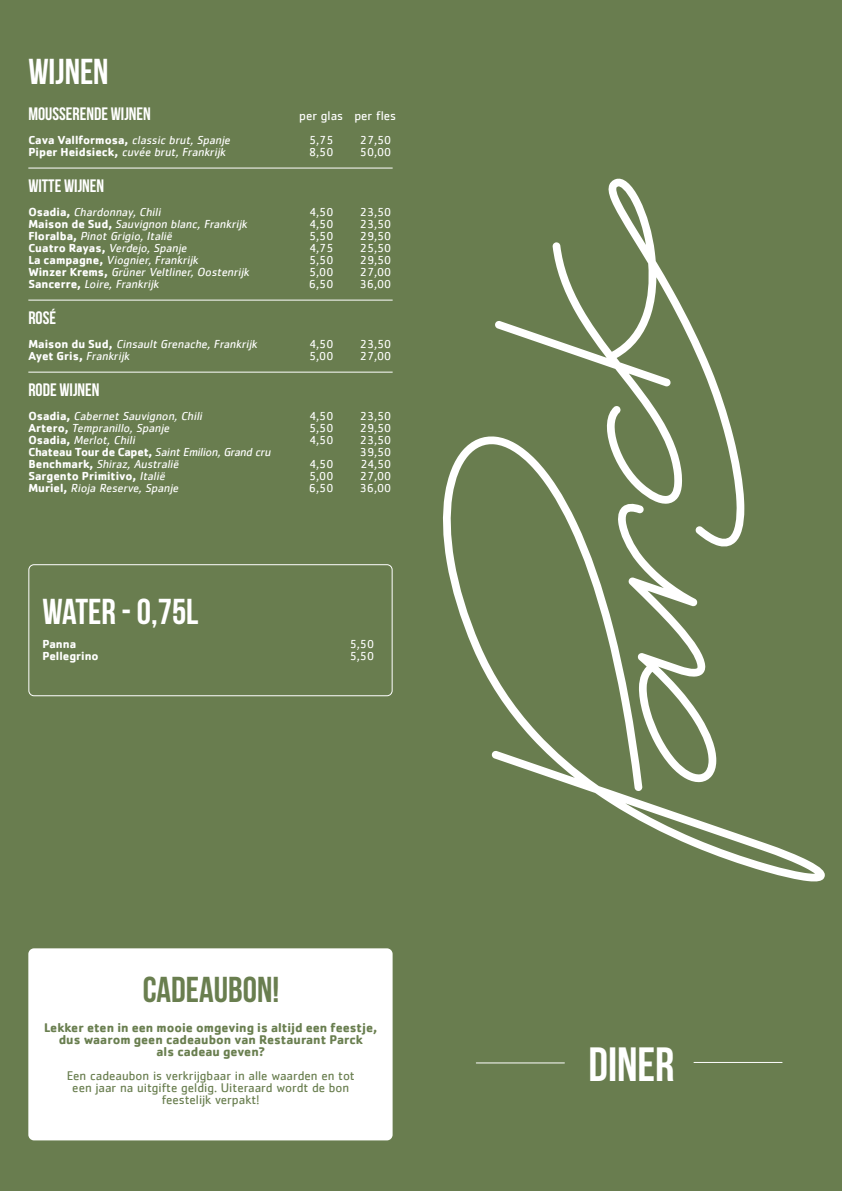
<style>
.page{position:relative;width:842px;height:1191px;background:#697d4f}
.page>*{position:absolute;margin:0;border:0;box-sizing:border-box;transform-origin:0 0}
.Kop{font:48px "Bebas Neue";color:#fff}
.kop_new{font:36px "Bebas Neue";color:#fff}
.kop_new-2{font:36px "Bebas Neue";color:#697e4f}
.platte_tekst{font:18px "Bebas Neue";color:#fff}
.platte_tekst-2{font:13px/12px "Cachet";color:#697e4f;text-align:center}
.GERECHT{font:700 13px/12px "Cachet";color:#697e4f;text-align:center}
.MINIKOPJE{font:13px "Cachet";color:#fff}
.platte_tekst-3{font:italic 12px "Cachet";color:#fff}
.platte_tekst-4{font:12px "Cachet";color:#fff}
.platte_tekst-5{font:700 12px "Cachet";color:#fff}
.GERECHT-2{font:700 12px "Cachet";color:#fff}
.GERECHT-3{font:12px "Cachet";color:#fff}
.s1{font-weight:700;font-style:normal}
.s2{font-weight:400;font-style:italic}
</style>
<div class="page">
<svg style="left:443px;top:179px;width:382px;height:702px"></svg>
<hr style="left:476px;top:1062px;width:88px;height:1px;background:#fff">
<hr style="left:694px;top:1062px;width:88px;height:1px;background:#fff">
<hr style="left:28px;top:168px;width:365px;height:1px;background:#fff">
<hr style="left:28px;top:300px;width:365px;height:1px;background:#fff">
<hr style="left:28px;top:372px;width:365px;height:1px;background:#fff">
<div style="left:28px;top:948px;width:365px;height:192px;background:#fff;border-radius:6px"></div>
<div style="left:28px;top:564px;width:365px;height:132px;border:1px solid #fff;border-radius:5px"></div>
<p class="kop_new" style="left:28px;top:52px;width:82px">WIJNEN</p>
<p class="platte_tekst" style="left:28px;top:104px;width:124px">MOUSSERENDE WIJNEN</p>
<p class="platte_tekst-3" style="left:28px;top:133px;width:206px"><span class="s1">Cava Vallformosa,</span> classic brut, Spanje</p>
<p class="platte_tekst-4" style="left:309px;top:133px;width:26px">5,75</p>
<p class="platte_tekst-4" style="left:360px;top:133px;width:33px">27,50</p>
<p class="platte_tekst-3" style="left:28px;top:145px;width:201px"><span class="s1">P i p e r H e i d s i e c k,</span> cuvée brut, Frankrijk</p>
<p class="platte_tekst-4" style="left:309px;top:145px;width:26px">8,50</p>
<p class="platte_tekst-4" style="left:360px;top:145px;width:33px">50,00</p>
<p class="platte_tekst" style="left:28px;top:176px;width:77px">WITTE WIJNEN</p>
<p class="platte_tekst-3" style="left:28px;top:205px;width:136px"><span class="s1">O s a d i a ,</span> Chardonnay, Chili</p>
<p class="platte_tekst-4" style="left:310px;top:205px;width:25px">4,50</p>
<p class="platte_tekst-4" style="left:360px;top:205px;width:33px">23,50</p>
<p class="platte_tekst-3" style="left:28px;top:217px;width:223px"><span class="s1">M a i s o n d e S u d ,</span> Sauvignon blanc, Frankrijk</p>
<p class="platte_tekst-4" style="left:310px;top:217px;width:25px">4,50</p>
<p class="platte_tekst-4" style="left:360px;top:217px;width:33px">23,50</p>
<p class="platte_tekst-3" style="left:28px;top:229px;width:148px"><span class="s1">F l o ra l b a ,</span> Pinot Grigio, Italië</p>
<p class="platte_tekst-4" style="left:309px;top:229px;width:26px">5,50</p>
<p class="platte_tekst-4" style="left:360px;top:229px;width:33px">29,50</p>
<p class="platte_tekst-3" style="left:28px;top:241px;width:162px"><span class="s1">Cuatro Rayas,</span> Verdejo, Spanje</p>
<p class="platte_tekst-4" style="left:310px;top:241px;width:25px">4,75</p>
<p class="platte_tekst-4" style="left:360px;top:241px;width:33px">25,50</p>
<p class="platte_tekst-3" style="left:28px;top:253px;width:174px"><span class="s1">La c a m p a g n e ,</span> Viognier, Frankrijk</p>
<p class="platte_tekst-4" style="left:309px;top:253px;width:26px">5,50</p>
<p class="platte_tekst-4" style="left:360px;top:253px;width:33px">29,50</p>
<p class="platte_tekst-3" style="left:28px;top:265px;width:225px"><span class="s1">W i n z e r K re m s ,</span> Grüner Veltliner, Oostenrijk</p>
<p class="platte_tekst-4" style="left:309px;top:265px;width:26px">5,00</p>
<p class="platte_tekst-4" style="left:360px;top:265px;width:33px">27,00</p>
<p class="platte_tekst-3" style="left:28px;top:277px;width:134px"><span class="s1">S a n c e r re ,</span> Loire, Frankrijk</p>
<p class="platte_tekst-4" style="left:309px;top:277px;width:26px">6,50</p>
<p class="platte_tekst-4" style="left:360px;top:277px;width:33px">36,00</p>
<p class="platte_tekst" style="left:28px;top:308px;width:29px">ROSÉ</p>
<p class="platte_tekst-3" style="left:28px;top:337px;width:233px"><span class="s1">M a i s o n d u S u d ,</span> Cinsault Grenache, Frankrijk</p>
<p class="platte_tekst-4" style="left:310px;top:337px;width:25px">4,50</p>
<p class="platte_tekst-4" style="left:360px;top:337px;width:33px">23,50</p>
<p class="platte_tekst-5" style="left:28px;top:348px;width:105px">Ayet Gris, <span class="s2">Frankrijk</span></p>
<p class="platte_tekst-4" style="left:309px;top:349px;width:26px">5,00</p>
<p class="platte_tekst-4" style="left:360px;top:349px;width:33px">27,00</p>
<p class="platte_tekst" style="left:28px;top:380px;width:73px">RODE WIJNEN</p>
<p class="platte_tekst-3" style="left:28px;top:409px;width:178px"><span class="s1">O s a d i a ,</span> Cabernet Sauvignon, Chili</p>
<p class="platte_tekst-4" style="left:310px;top:409px;width:25px">4,50</p>
<p class="platte_tekst-4" style="left:360px;top:409px;width:33px">23,50</p>
<p class="platte_tekst-3" style="left:28px;top:421px;width:145px"><span class="s1">A rt e ro ,</span> Tempranillo, Spanje</p>
<p class="platte_tekst-4" style="left:309px;top:421px;width:26px">5,50</p>
<p class="platte_tekst-4" style="left:360px;top:421px;width:33px">29,50</p>
<p class="platte_tekst-3" style="left:28px;top:433px;width:111px"><span class="s1">O s a d i a ,</span> Merlot, Chili</p>
<p class="platte_tekst-4" style="left:310px;top:433px;width:25px">4,50</p>
<p class="platte_tekst-4" style="left:360px;top:433px;width:33px">23,50</p>
<p class="platte_tekst-3" style="left:28px;top:445px;width:246px"><span class="s1">C h a t e a u To u r d e Ca p e t,</span> SaintEmilion,Grand cru</p>
<p class="platte_tekst-4" style="left:360px;top:445px;width:33px">39,50</p>
<p class="platte_tekst-3" style="left:28px;top:457px;width:154px"><span class="s1">B e n c h m a r k,</span> Shiraz, Australië</p>
<p class="platte_tekst-4" style="left:310px;top:457px;width:25px">4,50</p>
<p class="platte_tekst-4" style="left:360px;top:457px;width:32px">24,50</p>
<p class="platte_tekst-5" style="left:28px;top:468px;width:140px">Sargento Primitivo, <span class="s2">Italië</span></p>
<p class="platte_tekst-4" style="left:309px;top:469px;width:26px">5,00</p>
<p class="platte_tekst-4" style="left:360px;top:469px;width:33px">27,00</p>
<p class="platte_tekst-3" style="left:28px;top:481px;width:154px"><span class="s1">M u r i e l ,</span> Rioja Reserve, Spanje</p>
<p class="platte_tekst-4" style="left:309px;top:481px;width:26px">6,50</p>
<p class="platte_tekst-4" style="left:360px;top:481px;width:33px">36,00</p>
<p class="MINIKOPJE" style="left:299px;top:108px;width:45px">per glas</p>
<p class="MINIKOPJE" style="left:354px;top:108px;width:43px">per fles</p>
<p class="kop_new" style="left:42px;top:592px;width:158px">WATER - 0,75L</p>
<p class="GERECHT-2" style="left:42px;top:636px;width:35px">Panna</p>
<p class="GERECHT-3" style="left:350px;top:637px;width:26px">5,50</p>
<p class="GERECHT-2" style="left:42px;top:648px;width:58px">Pellegrino</p>
<p class="GERECHT-3" style="left:350px;top:649px;width:26px">5,50</p>
<p class="kop_new-2" style="left:143px;top:969px;width:138px">CADEAUBON!</p>
<p class="GERECHT" style="left:44px;top:1021px;width:335px">Lekker eten in een mooie omgeving is altijd een feestje, dus waarom geen cadeaubon van Restaurant Parck<br>als cadeau geven?</p>
<p class="platte_tekst-2" style="left:67px;top:1069px;width:289px">Een cadeaubon is verkrijgbaar in alle waarden en tot een jaar na uitgifte geldig. Uiteraard wordt de bon feestelijk verpakt!</p>
<p class="Kop" style="left:588px;top:1037px;width:88px">DINER</p>
</div>
